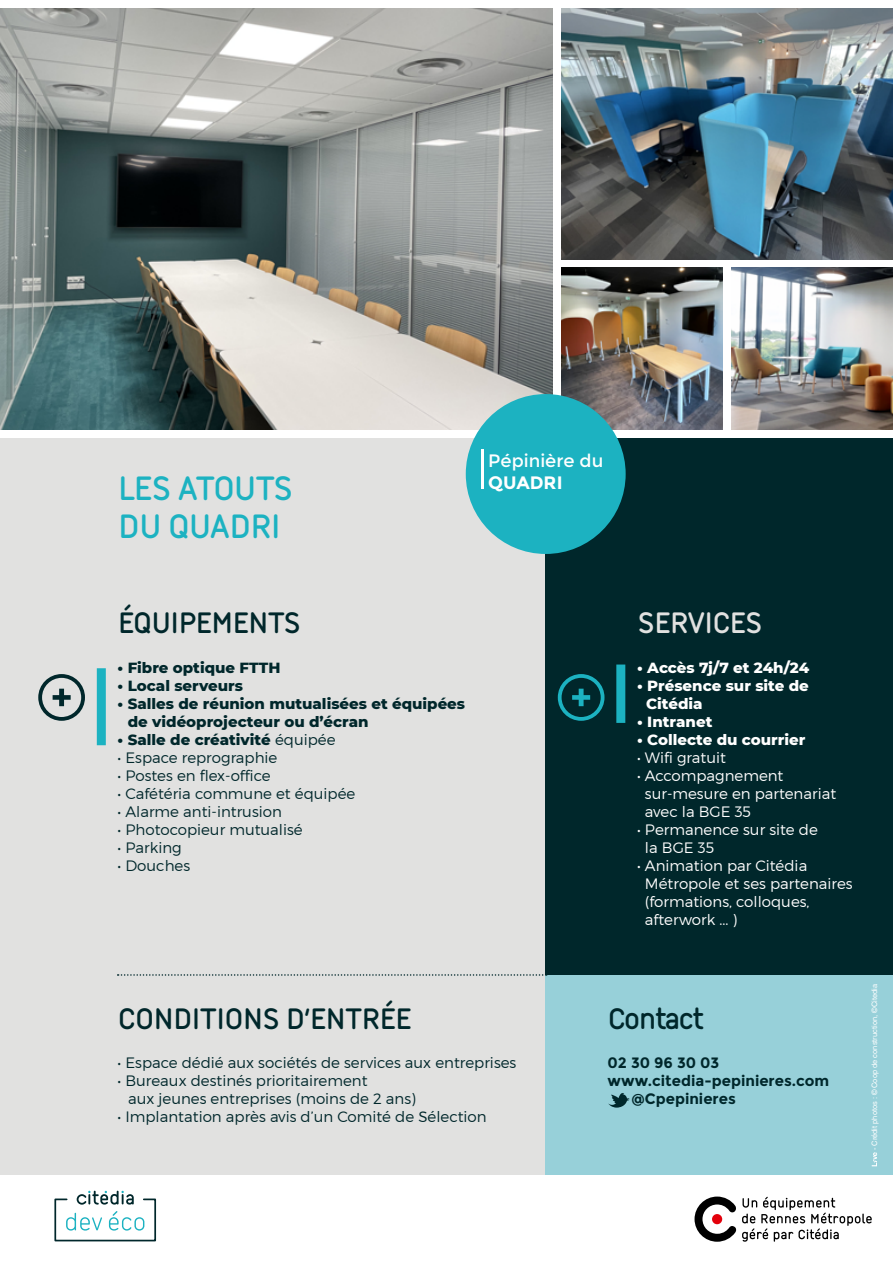
<style>
.page{position:relative;width:893px;height:1263px;background:#fff}
.page>*{position:absolute;margin:0;border:0;box-sizing:border-box;transform-origin:0 0}
.t1{font:700 36px/37.5px "Citedia";letter-spacing:-.05em;color:#1cb2c1}
.t2{font:700 31.5px "Citedia";letter-spacing:-.05em;color:#00272b}
.t3{font:700 31.5px "Citedia";letter-spacing:-.05em;color:#e1e1e0}
.t4{font:18px "Montserrat";color:#fff}
.t5{font:700 18px "Montserrat";color:#fff}
.t6{font:300 15px/18px "Montserrat";color:#00272b}
.t7{font:300 15px/18px "Montserrat";color:#fff}
.t8{font:800 15px/18px "Montserrat";color:#00272b}
.t9{font:800 15px/18px "Montserrat";color:#fff}
.t10{font:700 15px "Montserrat";color:#00272b}
.t11{font:7.5px "Helvetica LT Std";color:#fff}
.s1{font-weight:300}
</style>
<div class="page">
<img style="left:0;top:9px;width:553px;height:420px">
<img style="left:561px;top:9px;width:332px;height:250px">
<img style="left:561px;top:268px;width:162px;height:161px">
<img style="left:731px;top:268px;width:162px;height:161px">
<div style="left:0;top:438px;width:546px;height:737px;background:#e1e1e0"></div>
<div style="left:546px;top:479px;width:347px;height:696px;background:#97d0d9"></div>
<div style="left:546px;top:438px;width:347px;height:537px;background:#00272b"></div>
<svg style="left:118px;top:974px;width:429px;height:2px"></svg>
<div style="left:38px;top:674px;width:47px;height:47px;border:4px solid #00272b;border-radius:50%"></div>
<svg style="left:53px;top:689px;width:18px;height:17px"></svg>
<div style="left:97px;top:668px;width:9px;height:77px;background:#1cb2c1"></div>
<svg style="left:608px;top:1093px;width:21px;height:14px"></svg>
<svg style="left:694px;top:1196px;width:178px;height:46px"></svg>
<div style="left:712px;top:1214px;width:10px;height:10px;background:#e3000b;border-radius:50%"></div>
<div style="left:558px;top:674px;width:46px;height:47px;border:4px solid #1cb2c1;border-radius:50%"></div>
<svg style="left:572px;top:689px;width:18px;height:17px"></svg>
<div style="left:616px;top:664px;width:9px;height:59px;background:#1cb2c1"></div>
<svg style="left:872px;top:1152px;width:5px;height:14px"></svg>
<div style="left:466px;top:394px;width:160px;height:160px;background:#1cb2c1;border-radius:50%"></div>
<svg style="left:54px;top:1191px;width:102px;height:51px"></svg>
<hr style="left:482px;top:449px;width:2px;height:40px;background:#fff">
<h1 class="t1" style="left:118px;top:469px;width:178px">LES ATOUTS<br>DU QUADRI</h1>
<p class="t4" style="left:488px;top:450px;width:117px">Pépinière du</p>
<p class="t5" style="left:488px;top:472px;width:76px">QUADRI</p>
<h2 class="t2" style="left:118px;top:605px;width:185px">ÉQUIPEMENTS</h2>
<p class="t8" style="left:118px;top:658px;width:164px">• Fibre optique FTTH</p>
<p class="t8" style="left:118px;top:676px;width:127px">• Local serveurs</p>
<p class="t8" style="left:128px;top:694px;width:339px;text-indent:-10px">• Salles de réunion mutualisées et équipées de vidéoprojecteur ou d’écran</p>
<p class="t8" style="left:118px;top:730px;width:219px">• Salle de créativité <span class="s1">équipée</span></p>
<p class="t6" style="left:118px;top:748px;width:161px">• Espace reprographie</p>
<p class="t6" style="left:118px;top:766px;width:154px">• Postes en flex-office</p>
<p class="t6" style="left:118px;top:784px;width:239px">• Cafétéria commune et équipée</p>
<p class="t6" style="left:118px;top:802px;width:166px">• Alarme anti-intrusion</p>
<p class="t6" style="left:118px;top:820px;width:187px">• Photocopieur mutualisé</p>
<p class="t6" style="left:118px;top:838px;width:66px">• Parking</p>
<p class="t6" style="left:118px;top:856px;width:74px">• Douches</p>
<h2 class="t2" style="left:118px;top:1000px;width:296px">CONDITIONS D’ENTRÉE</h2>
<p class="t6" style="left:118px;top:1054px;width:400px">• Espace dédié aux sociétés de services aux entreprises</p>
<p class="t6" style="left:128px;top:1072px;width:289px;text-indent:-10px">• Bureaux destinés prioritairement<br>aux jeunes entreprises (moins de 2 ans)</p>
<p class="t6" style="left:118px;top:1108px;width:371px">• Implantation après avis d’un Comité de Sélection</p>
<h2 class="t3" style="left:637px;top:605px;width:128px">SERVICES</h2>
<p class="t9" style="left:637px;top:658px;width:174px">• Accès 7j/7 et 24h/24</p>
<p class="t9" style="left:646px;top:676px;width:164px;text-indent:-9px">• Présence sur site de<br>Citédia</p>
<p class="t9" style="left:637px;top:712px;width:77px">• Intranet</p>
<p class="t9" style="left:637px;top:730px;width:170px">• Collecte du courrier</p>
<p class="t7" style="left:637px;top:748px;width:90px">• Wifi gratuit</p>
<p class="t7" style="left:645px;top:766px;width:193px;text-indent:-8px">• Accompagnement sur-mesure en partenariat avec la BGE 35</p>
<p class="t7" style="left:645px;top:820px;width:174px;text-indent:-8px">• Permanence sur site de la BGE 35</p>
<p class="t7" style="left:645px;top:856px;width:209px;text-indent:-8px">• Animation par Citédia<br>Métropole et ses partenaires (formations, colloques, afterwork ... )</p>
<h2 class="t2" style="left:608px;top:1000px;width:98px">Contact</h2>
<p class="t10" style="left:608px;top:1054px;width:113px">02 30 96 30 03</p>
<p class="t10" style="left:608px;top:1072px;width:223px">www.citedia-pepinieres.com</p>
<p class="t10" style="left:631px;top:1090px;width:106px">@Cpepinieres</p>
<p class="t11" style="left:870px;top:1150px;width:168px;rotate:-90deg">- Crédit photos : © Coop de construction, ©Citedia</p>
</div>
